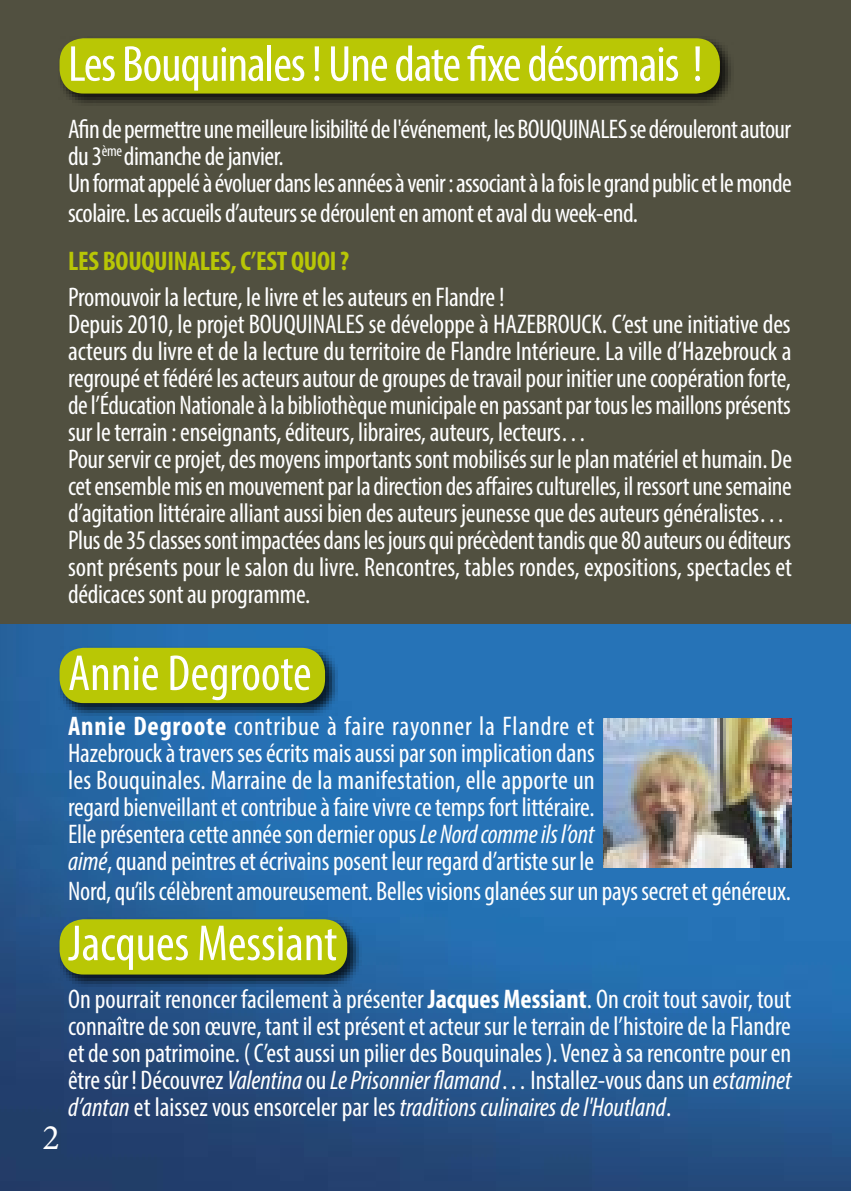
<style>
.page{position:relative;width:851px;height:1191px;background:#fff}
.page>*{position:absolute;margin:0;border:0;box-sizing:border-box;transform-origin:0 0}
.t1{font:condensed 51px "Myriad Pro";letter-spacing:-.015em;color:#fff}
.t2{font:36px "Minion Pro";color:#fff}
.t3{font:condensed 27px/27px "Myriad Pro";letter-spacing:-.015em;color:#fff}
.t4{font:700 condensed 27px "Myriad Pro";letter-spacing:-.01em;color:#b8c606}
.s1{font-weight:700}
.s2{font-style:italic}
</style>
<div class="page">
<img style="left:0;top:623px;width:850px;height:568px">
<div style="left:58px;top:917px;width:303px;height:69px;background:#000;opacity:.75"></div>
<div style="left:60px;top:919px;width:287px;height:55px;background:#b9c705;border-radius:24px"></div>
<div style="left:0;top:0;width:850px;height:623px;background:#515040"></div>
<div style="left:58px;top:646px;width:279px;height:69px;background:#000;opacity:.75"></div>
<div style="left:60px;top:648px;width:265px;height:55px;background:#b9c705;border-radius:24px"></div>
<div style="left:58px;top:37px;width:675px;height:69px;background:#000;opacity:.75"></div>
<div style="left:60px;top:38px;width:659px;height:56px;background:#b9c705;border-radius:24px"></div>
<img style="left:603px;top:718px;width:188px;height:149px">
<h1 class="t1" style="left:68px;top:33px;width:636px">Les Bouquinales ! Une date fixe désormais !</h1>
<p class="t3" style="left:68px;top:115px;width:725px">Afin de permettre une meilleure lisibilité de l'événement, les BOUQUINALES se dérouleront autour du 3<sup>ème</sup> dimanche de janvier.<br>Un format appelé à évoluer dans les années à venir : associant à la fois le grand public et le monde</p>
<p class="t3" style="left:68px;top:199px;width:571px">scolaire. Les accueils d’auteurs se déroulent en amont et aval du week-end.</p>
<p class="t4" style="left:68px;top:244px;width:283px">LES BOUQUINALES, C’EST QUOI ?</p>
<p class="t3" style="left:68px;top:283px;width:725px">Promouvoir la lecture, le livre et les auteurs en Flandre !<br>Depuis 2010, le projet BOUQUINALES se développe à HAZEBROUCK. C’est une initiative des acteurs du livre et de la lecture du territoire de Flandre Intérieure. La ville d’Hazebrouck a regroupé et fédéré les acteurs autour de groupes de travail pour initier une coopération forte, de l’Éducation Nationale à la bibliothèque municipale en passant par tous les maillons présents sur le terrain : enseignants, éditeurs, libraires, auteurs, lecteurs…<br>Pour servir ce projet, des moyens importants sont mobilisés sur le plan matériel et humain. De cet ensemble mis en mouvement par la direction des affaires culturelles, il ressort une semaine d’agitation littéraire alliant aussi bien des auteurs jeunesse que des auteurs généralistes… Plus de 35 classes sont impactées dans les jours qui précèdent tandis que 80 auteurs ou éditeurs sont présents pour le salon du livre. Rencontres, tables rondes, expositions, spectacles et dédicaces sont au programme.</p>
<h2 class="t2" style="left:43px;top:1113px;width:19px">2</h2>
<h1 class="t1" style="left:68px;top:642px;width:245px">Annie Degroote</h1>
<p class="t3" style="left:68px;top:712px;width:528px;text-align:justify"><span class="s1">Annie Degroote</span> contribue à faire rayonner la Flandre et Hazebrouck à travers ses écrits mais aussi par son implication dans les Bouquinales. Marraine de la manifestation, elle apporte un regard bienveillant et contribue à faire vivre ce temps fort littéraire.<br>Elle présentera cette année son dernier opus <span class="s2">Le Nord comme ils l’ont aimé</span>, quand peintres et écrivains posent leur regard d’artiste sur le</p>
<p class="t3" style="left:68px;top:877px;width:724px">Nord, qu’ils célèbrent amoureusement. Belles visions glanées sur un pays secret et généreux.</p>
<h1 class="t1" style="left:68px;top:912px;width:270px">Jacques Messiant</h1>
<p class="t3" style="left:68px;top:985px;width:724px;text-align:justify">On pourrait renoncer facilement à présenter <span class="s1">Jacques Messiant</span>. On croit tout savoir, tout connaître de son œuvre, tant il est présent et acteur sur le terrain de l’histoire de la Flandre et de son patrimoine. (C’est aussi un pilier des Bouquinales). Venez à sa rencontre pour en être sûr! Découvrez <span class="s2">Valentina</span> ou <span class="s2">Le Prisonnier flamand</span>… Installez-vous dans un <span class="s2">estaminet d’antan</span> et laissez vous ensorceler par les <span class="s2">traditions culinaires de l'Houtland</span>.</p>
</div>
